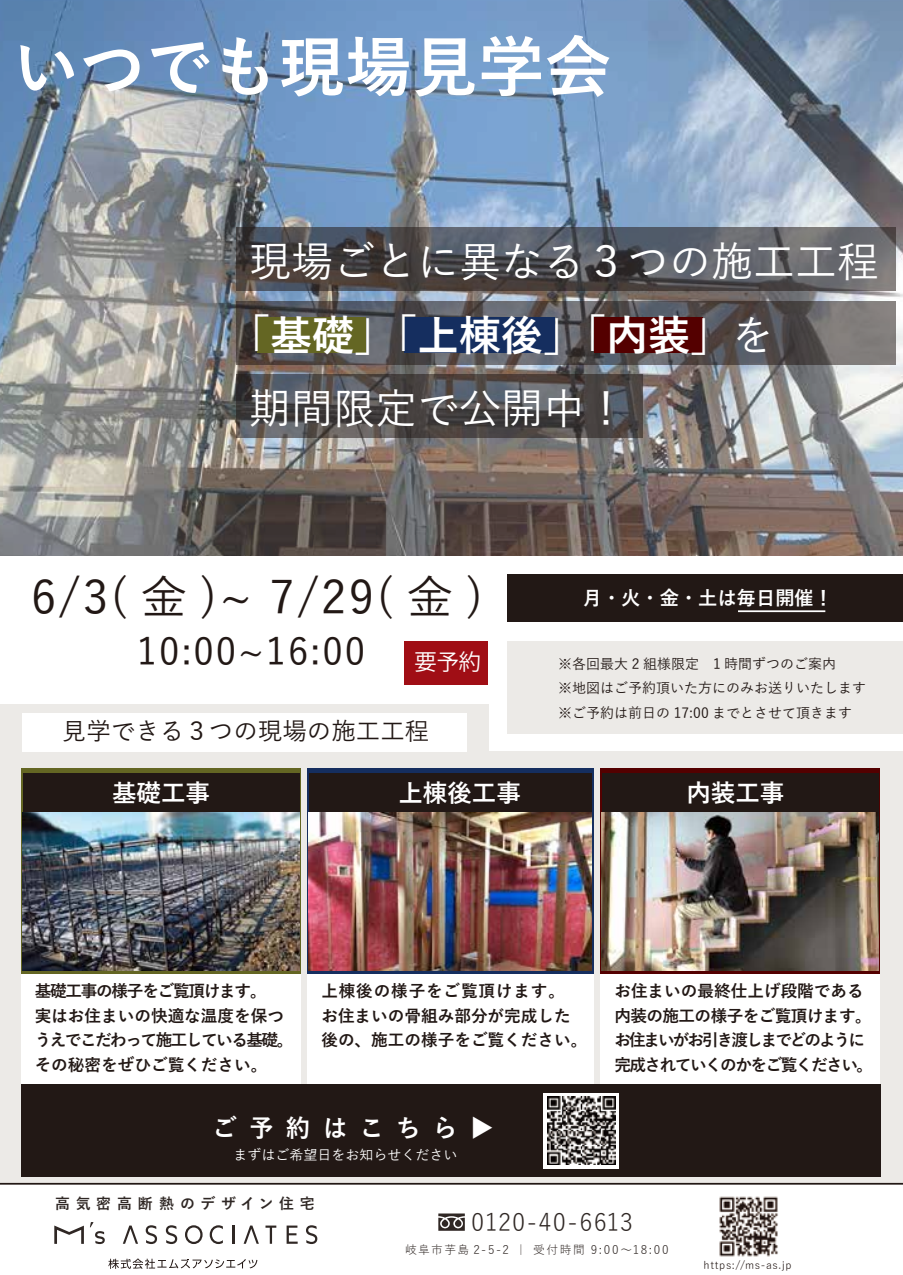
<style>
.page{position:relative;width:903px;height:1275px;background:#fff}
.page>*{position:absolute;margin:0;border:0;box-sizing:border-box;transform-origin:0 0}
.t1{font:700 66.5px "Yu Gothic";color:#fff}
.t2{font:500 45.5px "Yu Gothic";color:#221815}
.t3{font:500 42px "Yu Gothic";color:#fff}
.t4{font:700 42px "Yu Gothic";color:#fff}
.t5{font:500 36.75px "Yu Gothic";letter-spacing:.05em;color:#221815}
.t6{font:500 24.5px "Yu Gothic";color:#221815}
.t7{font:700 24.5px "Yu Gothic";color:#fff}
.t8{font:700 24.5px "Yu Gothic";letter-spacing:.5em;color:#fff}
.t9{font:23.62px "Yu Gothic";letter-spacing:.025em;color:#2f2724}
.t10{font:22.22px "Koz Go Pro";color:#fff}
.t11{font:700 19.25px "Yu Gothic";color:#fff}
.t12{font:700 16.62px/24.5px "Yu Gothic";letter-spacing:-.09em;color:#221815}
.t13{font:700 16.62px/24.5px "Yu Gothic";letter-spacing:-.075em;color:#221815}
.t14{font:700 16.62px/24.5px "Yu Gothic";color:#221815}
.t15{font:700 14.88px "Yu Gothic";letter-spacing:.385em;color:#2f2724}
.t16{font:500 14px/24.5px "Yu Gothic";color:#221815}
.t17{font:500 14px "Yu Gothic";color:#fff}
.t18{font:11.72px "Yu Gothic";letter-spacing:.135em;color:#2f2724}
.t19{font:10.5px "Yu Gothic";letter-spacing:.055em;color:#221714}
.s1{font-weight:500}
</style>
<div class="page">
<img style="left:0;top:0;width:903px;height:556px">
<svg style="left:438px;top:1213px;width:27px;height:18px"></svg>
<svg style="left:90px;top:1222px;width:15px;height:22px"></svg>
<svg style="left:54px;top:1225px;width:30px;height:19px"></svg>
<svg style="left:185px;top:1225px;width:18px;height:19px"></svg>
<svg style="left:166px;top:1225px;width:11px;height:19px"></svg>
<svg style="left:306px;top:1225px;width:11px;height:19px"></svg>
<svg style="left:287px;top:1225px;width:11px;height:19px"></svg>
<svg style="left:146px;top:1225px;width:11px;height:19px"></svg>
<svg style="left:123px;top:1225px;width:15px;height:19px"></svg>
<svg style="left:244px;top:1225px;width:15px;height:19px"></svg>
<hr style="left:232px;top:1225px;width:3px;height:19px;background:#2f2724">
<svg style="left:210px;top:1225px;width:13px;height:19px"></svg>
<svg style="left:265px;top:1225px;width:11px;height:19px"></svg>
<svg style="left:108px;top:1258px;width:149px;height:11px"></svg>
<img style="left:719px;top:1196px;width:59px;height:61px">
<svg style="left:236px;top:228px;width:659px;height:63px;background:#535357"></svg>
<svg style="left:236px;top:375px;width:407px;height:63px;background:#4e4c4d"></svg>
<svg style="left:236px;top:301px;width:659px;height:63px;background:#5b595b"></svg>
<div style="left:507px;top:574px;width:396px;height:48px;background:#221815"></div>
<div style="left:0;top:751px;width:903px;height:433px;background:#eceae7"></div>
<div style="left:0;top:704px;width:488px;height:77px;background:#eceae7"></div>
<div style="left:507px;top:641px;width:396px;height:93px;background:#eceae7"></div>
<div style="left:22px;top:713px;width:444px;height:38px;background:#fff"></div>
<div style="left:21px;top:861px;width:280px;height:230px;background:#fff"></div>
<div style="left:600px;top:861px;width:280px;height:230px;background:#fff"></div>
<div style="left:307px;top:861px;width:287px;height:230px;background:#fff"></div>
<svg style="left:21px;top:768px;width:280px;height:206px;background:#656838"></svg>
<svg style="left:307px;top:768px;width:287px;height:206px;background:#2e395f"></svg>
<svg style="left:600px;top:768px;width:280px;height:206px;background:#5f1d1a"></svg>
<img style="left:23px;top:813px;width:276px;height:157px">
<hr style="left:0;top:1183px;width:903px;height:2px;background:#221815">
<div style="left:23px;top:773px;width:276px;height:39px;background:#221815"></div>
<div style="left:309px;top:773px;width:283px;height:39px;background:#221815"></div>
<div style="left:602px;top:773px;width:276px;height:39px;background:#221815"></div>
<div style="left:21px;top:1084px;width:859px;height:93px;background:#221815"></div>
<div style="left:544px;top:1093px;width:75px;height:75px;background:#fff"></div>
<img style="left:547px;top:1096px;width:68px;height:69px">
<img style="left:309px;top:813px;width:283px;height:157px">
<img style="left:602px;top:813px;width:276px;height:157px">
<div style="left:257px;top:317px;width:109px;height:35px;background:#646623"></div>
<div style="left:405px;top:641px;width:83px;height:43px;background:#a00e15"></div>
<hr style="left:738px;top:610px;width:87px;height:2px;background:#fff">
<div style="left:404px;top:317px;width:151px;height:35px;background:#152e5f"></div>
<div style="left:594px;top:317px;width:108px;height:36px;background:#540000"></div>
<h1 class="t1" style="left:12px;top:30px;width:600px">いつでも現場見学会</h1>
<h3 class="t3" style="left:249px;top:223px;width:632px">現場ごとに異なる３つの施工工程</h3>
<h3 class="t4" style="left:228px;top:312px;width:548px">「基礎」「上棟後」「内装」<span class="s1">を</span></h3>
<h3 class="t3" style="left:249px;top:370px;width:380px">期間限定で公開中！</h3>
<h2 class="t2" style="left:31px;top:555px;width:454px">6/3( 金 )~ 7/29( 金 )</h2>
<h3 class="t5" style="left:137px;top:617px;width:230px">10:00~16:00</h3>
<h3 class="t10" style="left:414px;top:648px;width:68px">要予約</h3>
<h3 class="t6" style="left:62px;top:709px;width:369px">見学できる３つの現場の施工工程</h3>
<h3 class="t11" style="left:583px;top:587px;width:271px">月・火・金・土は毎日開催！　</h3>
<p class="t16" style="left:558px;top:649px;width:352px">※各回最大 2 組様限定　1 時間ずつのご案内<br>※地図はご予約頂いた方にのみお送りいたします<br>※ご予約は前日の 17:00 までとさせて頂きます　　　　</p>
<h3 class="t7" style="left:112px;top:779px;width:99px">基礎工事</h3>
<h3 class="t7" style="left:398px;top:779px;width:124px">上棟後工事</h3>
<h3 class="t7" style="left:686px;top:779px;width:99px">内装工事</h3>
<p class="t13" style="left:35px;top:979px;width:260px">基礎工事の様子をご覧頂けます。<br>実はお住まいの快適な温度を保つうえでこだわって施工している基礎。その秘密をぜひご覧ください。</p>
<p class="t14" style="left:321px;top:979px;width:267px">上棟後の様子をご覧頂けます。<br>お住まいの骨組み部分が完成した後の、施工の様子をご覧ください。</p>
<p class="t12" style="left:614px;top:979px;width:260px">お住まいの最終仕上げ段階である内装の施工の様子をご覧頂けます。お住まいがお引き渡しまでどのように完成されていくのかをご覧ください。</p>
<h3 class="t8" style="left:212px;top:1114px;width:283px">ご予約はこちら▶</h3>
<p class="t17" style="left:233px;top:1142px;width:225px">まずはご希望日をお知らせください</p>
<p class="t15" style="left:55px;top:1195px;width:261px">高気密高断熱のデザイン住宅</p>
<h3 class="t9" style="left:471px;top:1200px;width:163px">0120-40-6613</h3>
<p class="t18" style="left:405px;top:1239px;width:265px">岐阜市芋島 2-5-2 ｜受付時間 9:00～18:00</p>
<p class="t19" style="left:703px;top:1255px;width:89px">https://ms-as.jp</p>
</div>
